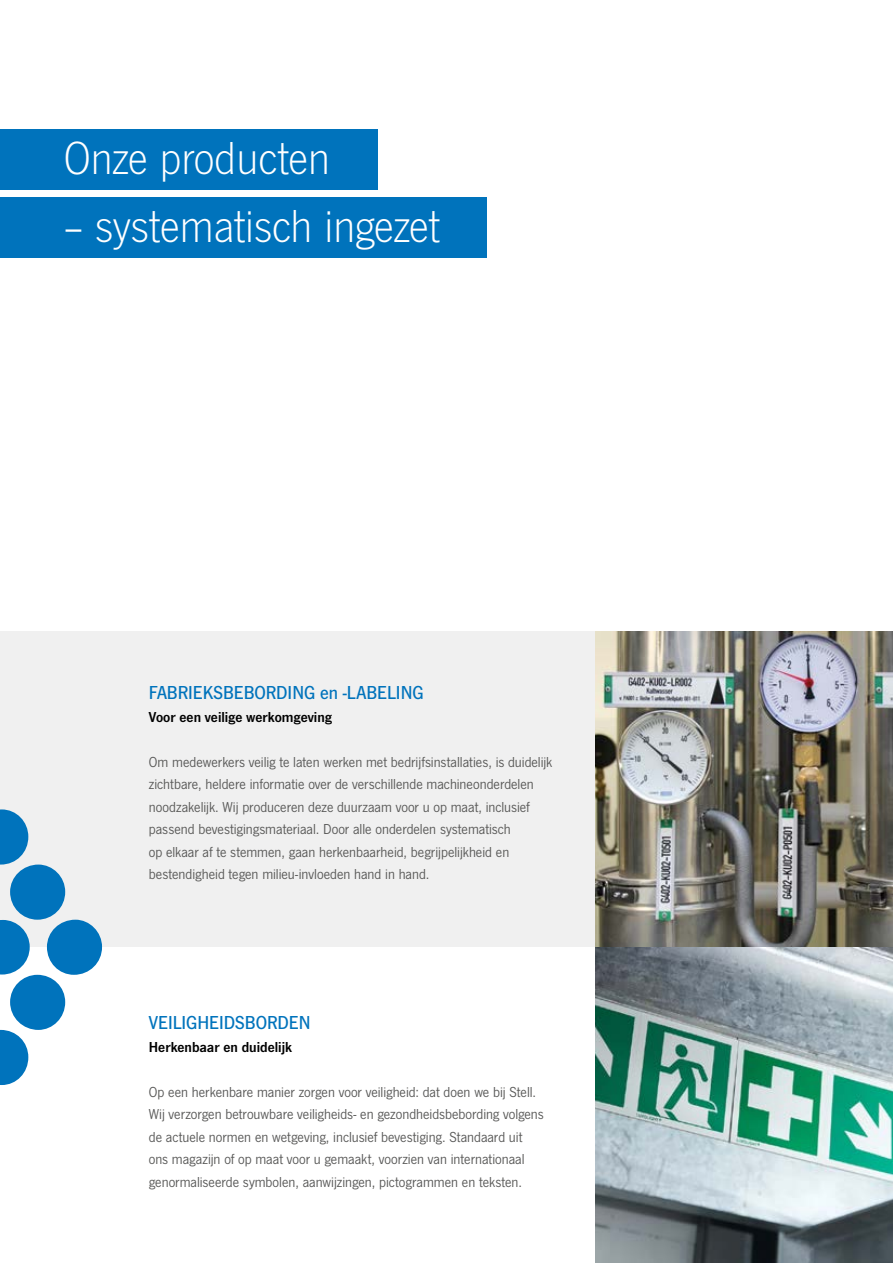
<style>
.page{position:relative;width:893px;height:1263px;background:#fff}
.page>*{position:absolute;margin:0;border:0;box-sizing:border-box;transform-origin:0 0}
.t1{font:300 48px "News Got";color:#fff}
.t2{font:500 19.5px "News Got";color:#0073bc}
.t3{font:15px/22.5px "News Got";color:#575756}
.t4{font:15px "News Got Dem";color:#000}
</style>
<div class="page">
<div style="left:0;top:632px;width:595px;height:315px;background:#f0f0f0"></div>
<img style="left:595px;top:631px;width:298px;height:632px">
<svg style="left:0;top:1030px;width:28px;height:55px"></svg>
<div style="left:10px;top:975px;width:55px;height:55px;background:#0073bc;border-radius:50%"></div>
<svg style="left:0;top:920px;width:30px;height:54px"></svg>
<div style="left:10px;top:864px;width:55px;height:56px;background:#0073bc;border-radius:50%"></div>
<svg style="left:0;top:809px;width:28px;height:55px"></svg>
<div style="left:47px;top:920px;width:55px;height:55px;background:#0073bc;border-radius:50%"></div>
<div style="left:0;top:129px;width:377px;height:61px;background:#0073bc"></div>
<div style="left:0;top:197px;width:487px;height:60px;background:#0073bc"></div>
<h1 class="t1" style="left:64px;top:132px;width:268px">Onze producten</h1>
<h1 class="t1" style="left:64px;top:199px;width:378px">– systematisch ingezet</h1>
<h2 class="t2" style="left:149px;top:682px;width:276px">FABRIEKSBEBORDING en -LABELING</h2>
<p class="t4" style="left:149px;top:708px;width:185px">Voor een veilige werkomgeving</p>
<p class="t3" style="left:149px;top:751px;width:405px">Om medewerkers veilig te laten werken met bedrijfsinstallaties, is duidelijk zichtbare, heldere informatie over de verschillende machineonderdelen noodzakelijk. Wij produceren deze duurzaam voor u op maat, inclusief passend bevestigingsmateriaal. Door alle onderdelen systematisch<br>op elkaar af te stemmen, gaan herkenbaarheid, begrijpelijkheid en bestendigheid tegen milieu-invloeden hand in hand.</p>
<h2 class="t2" style="left:149px;top:1012px;width:163px">VEILIGHEIDSBORDEN</h2>
<p class="t4" style="left:149px;top:1038px;width:145px">Herkenbaar en duidelijk</p>
<p class="t3" style="left:149px;top:1081px;width:396px">Op een herkenbare manier zorgen voor veiligheid: dat doen we bij Stell.<br>Wij verzorgen betrouwbare veiligheids- en gezondheidsbebording volgens de actuele normen en wetgeving, inclusief bevestiging. Standaard uit ons magazijn of op maat voor u gemaakt, voorzien van internationaal genormaliseerde symbolen, aanwijzingen, pictogrammen en teksten.</p>
</div>
